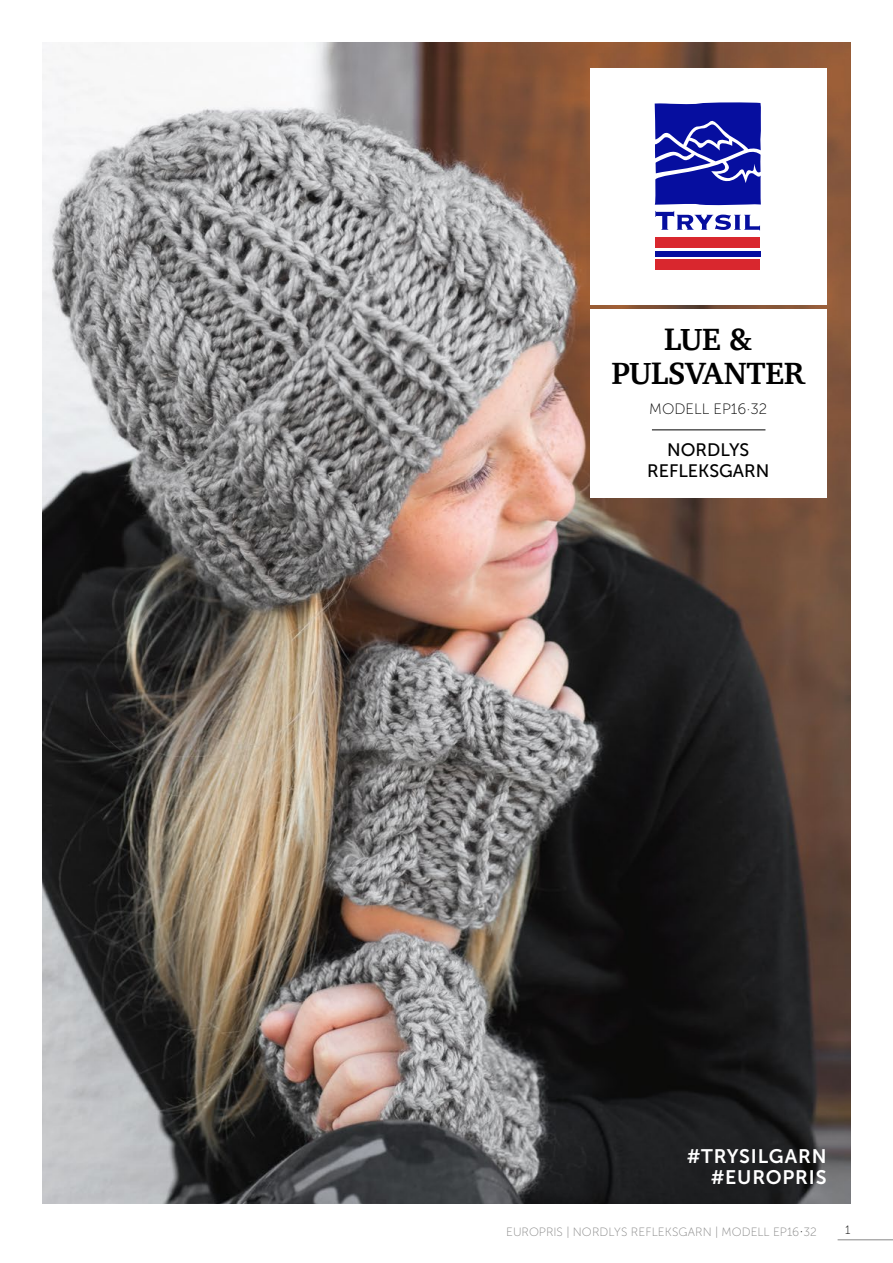
<style>
.page{position:relative;width:893px;height:1263px;background:#fff}
.page>*{position:absolute;margin:0;border:0;box-sizing:border-box;transform-origin:0 0}
.t1{font:700 31.5px/34.5px "Charter";letter-spacing:-.01em;color:#000;text-align:center}
.t2{font:19.5px "Museo Sans 700";letter-spacing:.04em;color:#fff}
.Ulltyper{font:18px/21px "Museo Sans 500";color:#000;text-align:center}
.Ulltyper-2{font:15px "Museo Sans 100";color:#000}
.t3{font:12px "Museo Sans 100";color:#878787}
.t4{font:12px "Museo Sans 100";color:#000}
.s1{font-size:15px;color:#000}
</style>
<div class="page">
<hr style="left:838px;top:1239px;width:55px;height:1px;background:#878787">
<img style="left:43px;top:43px;width:807px;height:1160px">
<div style="left:590px;top:310px;width:236px;height:188px;background:#fff"></div>
<hr style="left:652px;top:429px;width:113px;height:1px;background:#000">
<div style="left:590px;top:68px;width:236px;height:236px;background:#fff"></div>
<svg style="left:655px;top:102px;width:106px;height:129px"></svg>
<div style="left:655px;top:259px;width:105px;height:10px;background:#d9272e"></div>
<div style="left:655px;top:238px;width:105px;height:10px;background:#d9272e"></div>
<div style="left:655px;top:251px;width:105px;height:5px;background:#060e9f"></div>
<p class="t1" style="left:612px;top:321px;width:195px">LUE &amp;<br>PULSVANTER</p>
<p class="Ulltyper-2" style="left:649px;top:401px;width:119px">MODELL EP16∙32</p>
<p class="Ulltyper" style="left:647px;top:440px;width:124px">NORDLYS<br>REFLEKSGARN</p>
<p class="t2" style="left:687px;top:1145px;width:141px">#TRYSILGARN</p>
<p class="t2" style="left:711px;top:1166px;width:117px">#EUROPRIS</p>
<p class="t3" style="left:506px;top:1225px;width:312px">EUROPRIS | NORDLYS REFLEKSGARN | MODELL EP16<span class="s1">∙</span>32</p>
<p class="t4" style="left:845px;top:1223px;width:7px">1</p>
</div>
